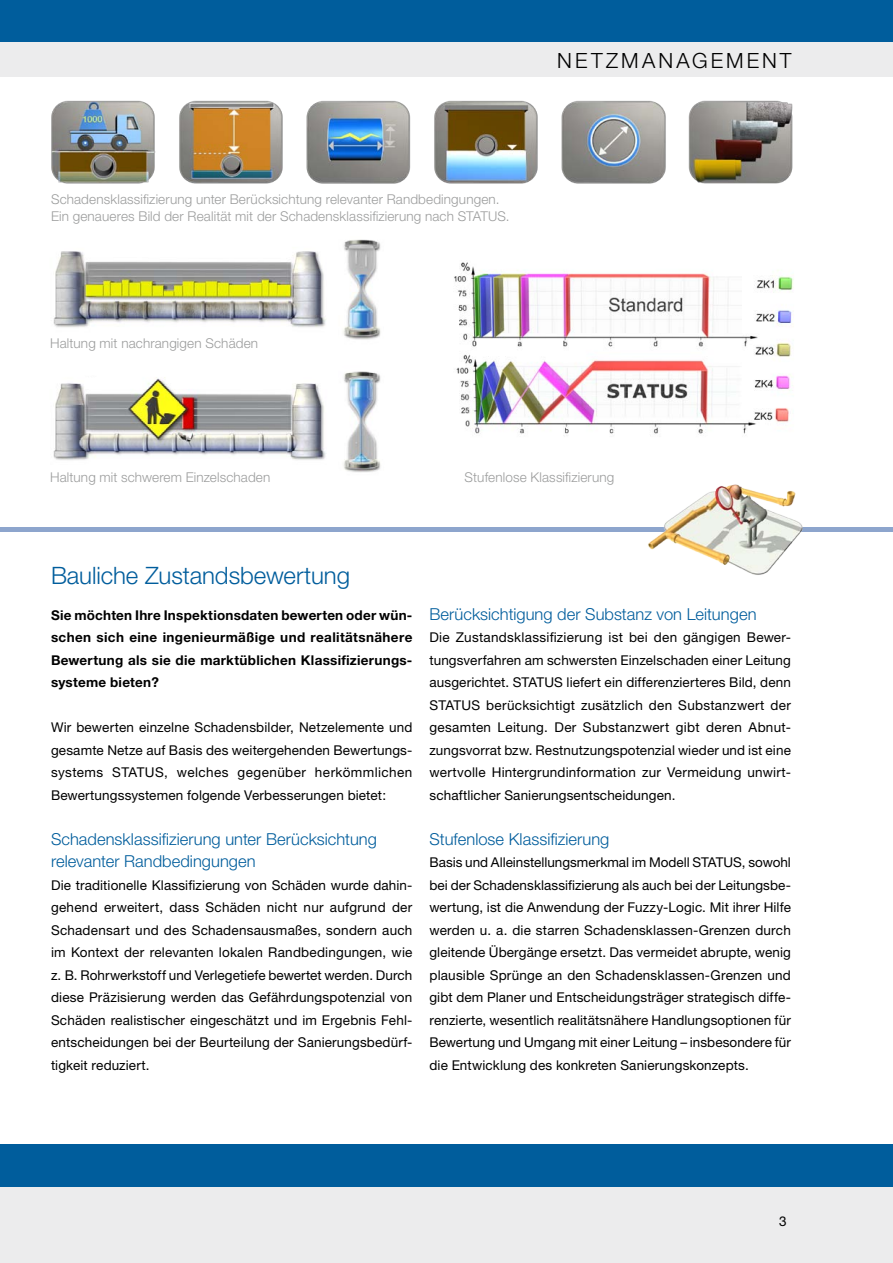
<style>
.page{position:relative;width:893px;height:1263px;background:#fff}
.page>*{position:absolute;margin:0;border:0;box-sizing:border-box;transform-origin:0 0}
.Überschrift_1{font:300 24px "Helvetica Neue";letter-spacing:-.005em;color:#005d9c}
.Hauptkategorie{font:300 21px "Helvetica Neue";letter-spacing:.15em;color:#000}
.Überschrift_2{font:300 16.5px/22.5px "Helvetica Neue";letter-spacing:.005em;color:#005d9c}
.Fußzeile_rechts{font:13.5px/22.5px "Helvetica Neue";letter-spacing:.01em;color:#000;text-align:justify}
.Bildunterschrift{font:300 13.5px/16.8px "Helvetica Neue";letter-spacing:.01em;color:#9c9d9d}
.Standard_Headline{font:700 13.5px/22.5px "Helvetica Neue";letter-spacing:.02em;color:#000;text-align:justify}
</style>
<div class="page">
<hr style="left:0;top:527px;width:893px;height:4px;background:#8da5cd">
<div style="left:0;top:0;width:893px;height:43px;background:#005d9c"></div>
<div style="left:0;top:1186px;width:893px;height:77px;background:#ececed"></div>
<div style="left:0;top:1144px;width:893px;height:42px;background:#005d9c"></div>
<div style="left:0;top:43px;width:893px;height:34px;background:#ececed"></div>
<img style="left:51px;top:100px;width:104px;height:84px">
<img style="left:155px;top:100px;width:128px;height:84px">
<img style="left:306px;top:101px;width:104px;height:83px">
<img style="left:410px;top:100px;width:128px;height:84px">
<img style="left:561px;top:100px;width:104px;height:84px">
<img style="left:665px;top:100px;width:128px;height:84px">
<img style="left:53px;top:239px;width:328px;height:101px">
<img style="left:53px;top:371px;width:328px;height:102px">
<img style="left:454px;top:262px;width:340px;height:172px">
<img style="left:644px;top:484px;width:162px;height:91px">
<p class="Hauptkategorie" style="left:557px;top:47px;width:236px">NETZMANAGEMENT</p>
<p class="Bildunterschrift" style="left:51px;top:190px;width:460px">Schadensklassifizierung unter Berücksichtung relevanter Randbedingungen.<br>Ein genaueres Bild der Realität mit der Schadensklassifizierung nach STATUS.</p>
<p class="Bildunterschrift" style="left:50px;top:335px;width:210px">Haltung mit nachrangigen Schäden</p>
<p class="Bildunterschrift" style="left:50px;top:468px;width:222px">Haltung mit schwerem Einzelschaden</p>
<p class="Bildunterschrift" style="left:465px;top:468px;width:151px">Stufenlose Klassifizierung</p>
<p class="Überschrift_1" style="left:51px;top:561px;width:301px">Bauliche Zustandsbewertung</p>
<p class="Standard_Headline" style="left:51px;top:603px;width:363px">Sie möchten Ihre Inspektionsdaten bewerten oder wün&shy;schen sich eine ingenieurmäßige und realitätsnähere Bewertung als sie die marktüblichen Klassifizierungs&shy;systeme bieten?</p>
<p class="Fußzeile_rechts" style="left:51px;top:716px;width:363px">Wir bewerten einzelne Schadensbilder, Netzelemente und gesamte Netze auf Basis des weitergehenden Bewertungs&shy;systems STATUS, welches gegenüber herkömmlichen Bewertungssystemen folgende Verbesserungen bietet:</p>
<p class="Überschrift_2" style="left:51px;top:827px;width:327px">Schadensklassifizierung unter Berücksichtung relevanter Randbedingungen</p>
<p class="Fußzeile_rechts" style="left:51px;top:873px;width:363px">Die traditionelle Klassifizierung von Schäden wurde dahin&shy;gehend erweitert, dass Schäden nicht nur aufgrund der Schadensart und des Schadensausmaßes, sondern auch im Kontext der relevanten lokalen Randbedingungen, wie z. B. Rohrwerkstoff und Verlegetiefe bewertet werden. Durch diese Präzisierung werden das Gefährdungspotenzial von Schäden realistischer eingeschätzt und im Ergebnis Fehl&shy;entscheidungen bei der Beurteilung der Sanierungsbedürf&shy;tigkeit reduziert.</p>
<p class="Überschrift_2" style="left:429px;top:602px;width:329px">Berücksichtigung der Substanz von Leitungen</p>
<p class="Fußzeile_rechts" style="left:429px;top:626px;width:363px">Die Zustandsklassifizierung ist bei den gängigen Bewer&shy;tungsverfahren am schwersten Einzelschaden einer Leitung ausgerichtet. STATUS liefert ein differenzierteres Bild, denn STATUS berücksichtigt zusätzlich den Substanzwert der gesamten Leitung. Der Substanzwert gibt deren Abnut&shy;zungsvorrat bzw. Restnutzungspotenzial wieder und ist eine wertvolle Hintergrundinformation zur Vermeidung unwirt&shy;schaftlicher Sanierungsentscheidungen.</p>
<p class="Überschrift_2" style="left:429px;top:827px;width:181px">Stufenlose Klassifizierung</p>
<p class="Fußzeile_rechts" style="left:429px;top:851px;width:363px">Basis und Alleinstellungsmerkmal im Modell STATUS, sowohl bei der Schadensklassifizierung als auch bei der Leitungsbe&shy;wertung, ist die Anwendung der Fuzzy-Logic. Mit ihrer Hilfe werden u. a. die starren Schadensklassen-Grenzen durch gleitende Übergänge ersetzt. Das vermeidet abrupte, wenig plausible Sprünge an den Schadensklassen-Grenzen und gibt dem Planer und Entscheidungsträger strategisch diffe&shy;renzierte, wesentlich realitätsnähere Handlungsoptionen für Bewertung und Umgang mit einer Leitung – insbesondere für die Entwicklung des konkreten Sanierungskonzepts.</p>
<p class="Fußzeile_rechts" style="left:779px;top:1209px;width:9px">3</p>
</div>
